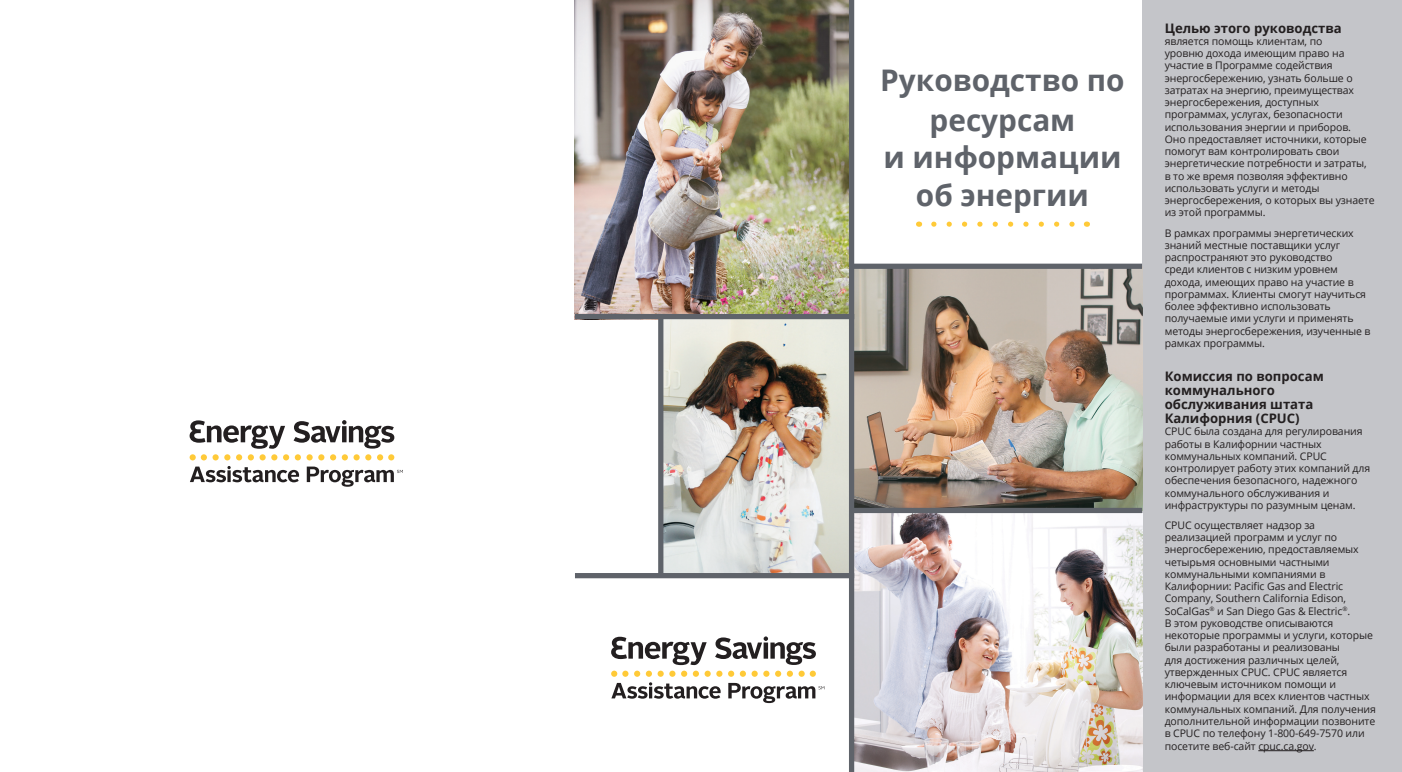
<style>
.page{position:relative;width:1402px;height:772px;background:#fff}
.page>*{position:absolute;margin:0;border:0;box-sizing:border-box;transform-origin:0 0}
.t1{font:700 29.75px/38.2px "Open Sans";color:#5f636a;text-align:center}
.t2{font:700 13.12px/14px "Open Sans";color:#231f20}
.t3{font:10.5px/12.2px "Open Sans";letter-spacing:-.01em;color:#231f20}
</style>
<div class="page">
<div style="left:1142px;top:0;width:260px;height:772px;background:#c4c5c9"></div>
<svg style="left:611px;top:636px;width:213px;height:67px"></svg>
<svg style="left:190px;top:420px;width:204px;height:40px"></svg>
<svg style="left:190px;top:466px;width:213px;height:21px"></svg>
<svg style="left:934px;top:221px;width:141px;height:6px"></svg>
<hr style="left:1258px;top:750px;width:56px;height:1px;background:#231f20">
<img style="left:575px;top:0;width:274px;height:314px">
<img style="left:854px;top:513px;width:288px;height:259px">
<img style="left:854px;top:269px;width:288px;height:239px">
<img style="left:663px;top:319px;width:186px;height:254px">
<div style="left:849px;top:0;width:5px;height:772px;background:#5f636a"></div>
<div style="left:851px;top:264px;width:291px;height:5px;background:#5f636a"></div>
<div style="left:851px;top:508px;width:291px;height:5px;background:#5f636a"></div>
<div style="left:575px;top:314px;width:279px;height:5px;background:#5f636a"></div>
<div style="left:575px;top:573px;width:279px;height:5px;background:#5f636a"></div>
<div style="left:658px;top:314px;width:5px;height:261px;background:#5f636a"></div>
<h1 class="t1" style="left:880px;top:60px;width:246px">Руководство по ресурсам<br>и информации об энергии</h1>
<p class="t2" style="left:1165px;top:21px;width:178px">Целью этого руководства</p>
<p class="t3" style="left:1165px;top:35px;width:211px">является помощь клиентам, по<br>уровню дохода имеющим право на участие в Программе содействия энергосбережению, узнать больше о затратах на энергию, преимуществах энергосбережения, доступных программах, услугах, безопасности использования энергии и приборов.<br>Оно предоставляет источники, которые помогут вам контролировать свои энергетические потребности и затраты, в то же время позволяя эффективно использовать услуги и методы энергосбережения, о которых вы узнаете из этой программы.</p>
<p class="t3" style="left:1165px;top:226px;width:207px">В рамках программы энергетических знаний местные поставщики услуг распространяют это руководство<br>среди клиентов с низким уровнем дохода, имеющих право на участие в программах. Клиенты смогут научиться более эффективно использовать получаемые ими услуги и применять методы энергосбережения, изученные в рамках программы.</p>
<p class="t2" style="left:1165px;top:369px;width:160px">Комиссия по вопросам коммунального обслуживания штата<br>Калифорния (CPUC)</p>
<p class="t3" style="left:1165px;top:425px;width:207px">CPUC была создана для регулирования работы в Калифорнии частных коммунальных компаний. CPUC контролирует работу этих компаний для обеспечения безопасного, надежного коммунального обслуживания и инфраструктуры по разумным ценам.</p>
<p class="t3" style="left:1165px;top:519px;width:213px">CPUC осуществляет надзор за реализацией программ и услуг по энергосбережению, предоставляемых четырьмя основными частными коммунальными компаниями в Калифорнии: Pacific Gas and Electric Company, Southern California Edison, SoCalGas<sup>®</sup> и San Diego Gas &amp; Electric<sup>®</sup>.<br>В этом руководстве описываются некоторые программы и услуги, которые были разработаны и реализованы<br>для достижения различных целей, утвержденных CPUC. CPUC является ключевым источником помощи и информации для всех клиентов частных коммунальных компаний. Для получения дополнительной информации позвоните в CPUC по телефону 1-800-649-7570 или посетите веб-сайт cpuc.ca.gov.</p>
</div>
